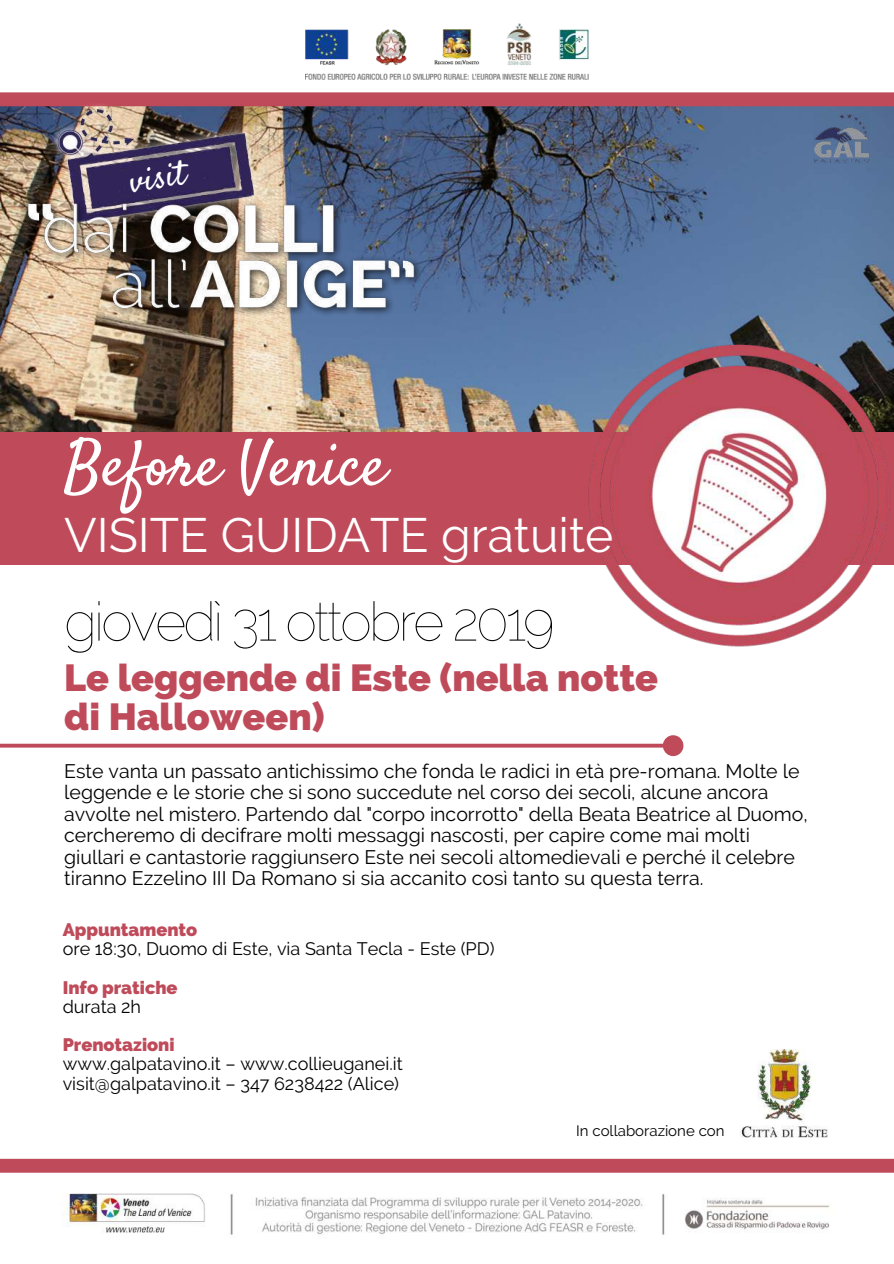
<style>
.page{position:relative;width:894px;height:1264px;background:#fff}
.page>*{position:absolute;margin:0;border:0;box-sizing:border-box;transform-origin:0 0}
.t1{font:63px "Satisfy";color:#fff}
.t2{font:100 54px "Raleway";letter-spacing:-.055em;color:#000}
.t3{font:48px "Raleway";color:#fff}
.t4{font:800 37.5px/39.5px "Raleway";color:#bf4b5a}
.t5{font:34.65px "Satisfy";color:#fff}
.t6{font:19.5px/21.5px "Raleway";color:#000}
.t7{font:18px/19.2px "Raleway";color:#000}
.t8{font:800 18px "Raleway";color:#bf4b5a}
.t9{font:15px "Raleway";color:#000}
</style>
<div class="page">
<img style="left:0;top:106px;width:893px;height:326px">
<div style="left:0;top:432px;width:893px;height:133px;background:#bf4b5a"></div>
<svg style="left:0;top:92px;width:893px;height:14px"></svg>
<img style="left:305px;top:24px;width:283px;height:55px">
<img style="left:435px;top:280px;width:458px;height:367px">
<svg style="left:0;top:1158px;width:893px;height:14px"></svg>
<svg style="left:0;top:735px;width:683px;height:21px"></svg>
<img style="left:813px;top:113px;width:55px;height:51px">
<img style="left:0;top:104px;width:441px;height:220px">
<img style="left:63px;top:1193px;width:767px;height:42px">
<img style="left:740px;top:1049px;width:88px;height:89px">
<h3 class="t5" style="left:126px;top:160px;width:58px;rotate:-9deg">visit</h3>
<h1 class="t1" style="left:64px;top:425px;width:323px">Before Venice</h1>
<h3 class="t3" style="left:64px;top:507px;width:550px">VISITE GUIDATE gratuite</h3>
<h2 class="t2" style="left:64px;top:590px;width:491px">giovedì 31 ottobre 2019</h2>
<h3 class="t4" style="left:64px;top:658px;width:595px">Le leggende di Este (nella notte di Halloween)</h3>
<p class="t6" style="left:64px;top:760px;width:744px">Este vanta un passato antichissimo che fonda le radici in età pre-romana. Molte le leggende e le storie che si sono succedute nel corso dei secoli, alcune ancora avvolte nel mistero. Partendo dal "corpo incorrotto" della Beata Beatrice al Duomo, cercheremo di decifrare molti messaggi nascosti, per capire come mai molti giullari e cantastorie raggiunsero Este nei secoli altomedievali e perché il celebre tiranno Ezzelino III Da Romano si sia accanito così tanto su questa terra.</p>
<p class="t8" style="left:63px;top:919px;width:136px">Appuntamento</p>
<p class="t7" style="left:63px;top:939px;width:433px">ore 18:30, Duomo di Este, via Santa Tecla - Este (PD)</p>
<p class="t8" style="left:63px;top:977px;width:116px">Info pratiche</p>
<p class="t7" style="left:63px;top:996px;width:80px">durata 2h</p>
<p class="t8" style="left:63px;top:1034px;width:113px">Prenotazioni</p>
<p class="t7" style="left:63px;top:1054px;width:341px">www.galpatavino.it – www.collieuganei.it visit@galpatavino.it – 347 6238422 (Alice)</p>
<p class="t9" style="left:576px;top:1122px;width:150px">In collaborazione con</p>
</div>
